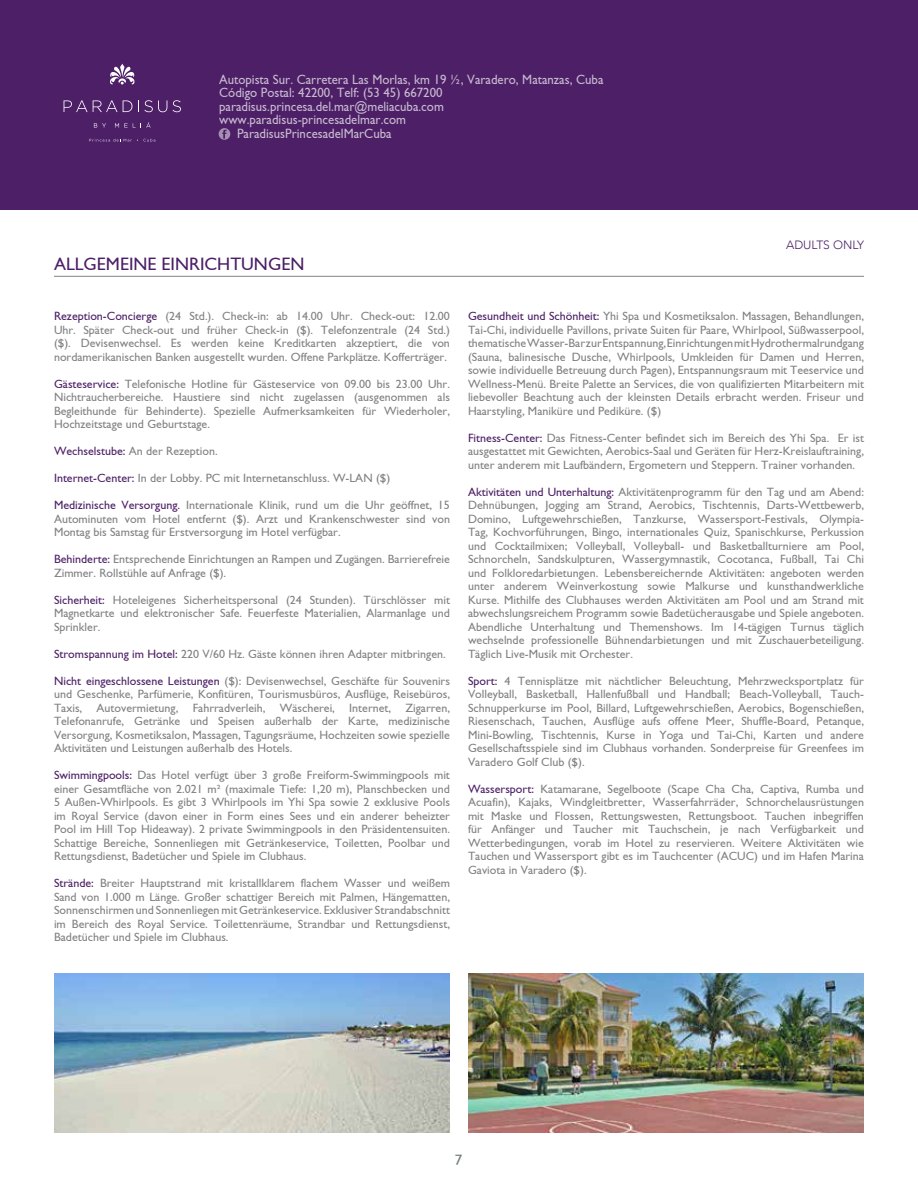
<style>
.page{position:relative;width:918px;height:1188px;background:#fff}
.page>*{position:absolute;margin:0;border:0;box-sizing:border-box;transform-origin:0 0}
.t1{font:18px "Gill Sans";color:#4c1f66}
.t2{font:15px "Gill Sans";color:#767b7d}
.t3{font:13.5px "Gill Sans";color:#fff;scale:.95 1}
.t4{font:12px/13.5px "Gill Sans";color:#808183;text-align:justify}
.t5{font:300 12px "Avenir";color:#4c1f66}
.s1{color:#4c1f66}
</style>
<div class="page">
<div style="left:0;top:0;width:918px;height:210px;background:#4c1f66"></div>
<svg style="left:219px;top:128px;width:11px;height:12px"></svg>
<svg style="left:94px;top:123px;width:12px;height:5px"></svg>
<svg style="left:115px;top:122px;width:36px;height:6px"></svg>
<svg style="left:64px;top:100px;width:68px;height:12px"></svg>
<svg style="left:138px;top:100px;width:29px;height:12px"></svg>
<svg style="left:173px;top:100px;width:8px;height:12px"></svg>
<svg style="left:110px;top:64px;width:25px;height:20px"></svg>
<svg style="left:89px;top:139px;width:66px;height:3px"></svg>
<img style="left:54px;top:974px;width:396px;height:159px">
<img style="left:468px;top:974px;width:396px;height:159px">
<hr style="left:54px;top:276px;width:810px;height:1px;background:#000">
<p class="t3" style="left:219px;top:71px;width:406px">Autopista Sur. Carretera Las Morlas, km 19 ½, Varadero, Matanzas, Cuba</p>
<p class="t3" style="left:219px;top:85px;width:237px">Código Postal: 42200, Telf: (53 45) 667200</p>
<p class="t3" style="left:219px;top:98px;width:238px">paradisus.princesa.del.mar@meliacuba.com</p>
<p class="t3" style="left:219px;top:112px;width:198px">www.paradisus-princesadelmar.com</p>
<p class="t3" style="left:237px;top:125px;width:164px">ParadisusPrincesadelMarCuba</p>
<h1 class="t1" style="left:54px;top:254px;width:252px">ALLGEMEINE EINRICHTUNGEN</h1>
<p class="t5" style="left:786px;top:238px;width:79px">ADULTS ONLY</p>
<p class="t4" style="left:54px;top:309px;width:397px"><span class="s1">Rezeption-Concierge</span> (24 Std.). Check-in: ab 14.00 Uhr. Check-out: 12.00<br>Uhr. Später Check-out und früher Check-in ($). Telefonzentrale (24 Std.) ($). Devisenwechsel. Es werden keine Kreditkarten akzeptiert, die von nordamerikanischen Banken ausgestellt wurden. Offene Parkplätze. Kofferträger.</p>
<p class="t4" style="left:54px;top:377px;width:398px"><span class="s1">Gästeservice:</span> Telefonische Hotline für Gästeservice von 09.00 bis 23.00 Uhr.<br>Nichtraucherbereiche. Haustiere sind nicht zugelassen (ausgenommen als Begleithunde für Behinderte). Spezielle Aufmerksamkeiten für Wiederholer, Hochzeitstage und Geburtstage.</p>
<p class="t4" style="left:54px;top:444px;width:165px"><span class="s1">Wechselstube:</span> An der Rezeption.</p>
<p class="t4" style="left:54px;top:471px;width:338px"><span class="s1">Internet-Center:</span> In der Lobby. PC mit Internetanschluss. W-LAN ($)</p>
<p class="t4" style="left:54px;top:498px;width:398px"><span class="s1">Medizinische Versorgung.</span> Internationale Klinik, rund um die Uhr geöffnet, 15<br>Autominuten vom Hotel entfernt ($). Arzt und Krankenschwester sind von Montag bis Samstag für Erstversorgung im Hotel verfügbar.</p>
<p class="t4" style="left:54px;top:552px;width:397px"><span class="s1">Behinderte:</span> Entsprechende Einrichtungen an Rampen und Zugängen. Barrierefreie<br>Zimmer. Rollstühle auf Anfrage ($).</p>
<p class="t4" style="left:54px;top:593px;width:398px"><span class="s1">Sicherheit:</span> Hoteleigenes Sicherheitspersonal (24 Stunden). Türschlösser mit Magnetkarte und elektronischer Safe. Feuerfeste Materialien, Alarmanlage und Sprinkler.</p>
<p class="t4" style="left:54px;top:647px;width:393px"><span class="s1">Stromspannung im Hotel:</span> 220 V/60 Hz. Gäste können ihren Adapter mitbringen.</p>
<p class="t4" style="left:54px;top:674px;width:398px"><span class="s1">Nicht eingeschlossene Leistungen</span> ($): Devisenwechsel, Geschäfte für Souvenirs und Geschenke, Parfümerie, Konfitüren, Tourismusbüros, Ausflüge, Reisebüros, Taxis, Autovermietung, Fahrradverleih, Wäscherei, Internet, Zigarren, Telefonanrufe, Getränke und Speisen außerhalb der Karte, medizinische Versorgung, Kosmetiksalon, Massagen, Tagungsräume, Hochzeiten sowie spezielle Aktivitäten und Leistungen außerhalb des Hotels.</p>
<p class="t4" style="left:54px;top:768px;width:398px"><span class="s1">Swimmingpools:</span> Das Hotel verfügt über 3 große Freiform-Swimmingpools mit einer Gesamtfläche von 2.021 m² (maximale Tiefe: 1,20 m), Planschbecken und 5 Außen-Whirlpools. Es gibt 3 Whirlpools im Yhi Spa sowie 2 exklusive Pools im Royal Service (davon einer in Form eines Sees und ein anderer beheizter Pool im Hill Top Hideaway). 2 private Swimmingpools in den Präsidentensuiten.<br>Schattige Bereiche, Sonnenliegen mit Getränkeservice, Toiletten, Poolbar und Rettungsdienst, Badetücher und Spiele im Clubhaus.</p>
<p class="t4" style="left:54px;top:876px;width:398px"><span class="s1">Strände:</span> Breiter Hauptstrand mit kristallklarem flachem Wasser und weißem Sand von 1.000 m Länge. Großer schattiger Bereich mit Palmen, Hängematten, Sonnenschirmen und Sonnenliegen mit Getränkeservice. Exklusiver Strandabschnitt im Bereich des Royal Service. Toilettenräume, Strandbar und Rettungsdienst, Badetücher und Spiele im Clubhaus.</p>
<p class="t4" style="left:468px;top:309px;width:398px"><span class="s1">Gesundheit und Schönheit:</span> Yhi Spa und Kosmetiksalon. Massagen, Behandlungen, Tai-Chi, individuelle Pavillons, private Suiten für Paare, Whirlpool, Süßwasserpool, thematische Wasser-Bar zur Entspannung, Einrichtungen mit Hydrothermalrundgang (Sauna, balinesische Dusche, Whirlpools, Umkleiden für Damen und Herren, sowie individuelle Betreuung durch Pagen), Entspannungsraum mit Teeservice und Wellness-Menü. Breite Palette an Services, die von qualifizierten Mitarbeitern mit liebevoller Beachtung auch der kleinsten Details erbracht werden. Friseur und Haarstyling, Maniküre und Pediküre. ($)</p>
<p class="t4" style="left:468px;top:431px;width:398px"><span class="s1">Fitness-Center:</span> Das Fitness-Center befindet sich im Bereich des Yhi Spa. Er ist ausgestattet mit Gewichten, Aerobics-Saal und Geräten für Herz-Kreislauftraining, unter anderem mit Laufbändern, Ergometern und Steppern. Trainer vorhanden.</p>
<p class="t4" style="left:468px;top:485px;width:398px"><span class="s1">Aktivitäten und Unterhaltung:</span> Aktivitätenprogramm für den Tag und am Abend:<br>Dehnübungen, Jogging am Strand, Aerobics, Tischtennis, Darts-Wettbewerb, Domino, Luftgewehrschießen, Tanzkurse, Wassersport-Festivals, Olympia-Tag, Kochvorführungen, Bingo, internationales Quiz, Spanischkurse, Perkussion und Cocktailmixen; Volleyball, Volleyball- und Basketballturniere am Pool, Schnorcheln, Sandskulpturen, Wassergymnastik, Cocotanca, Fußball, Tai Chi und Folkloredarbietungen. Lebensbereichernde Aktivitäten: angeboten werden unter anderem Weinverkostung sowie Malkurse und kunsthandwerkliche Kurse. Mithilfe des Clubhauses werden Aktivitäten am Pool und am Strand mit abwechslungsreichem Programm sowie Badetücherausgabe und Spiele angeboten.<br>Abendliche Unterhaltung und Themenshows. Im 14-tägigen Turnus täglich wechselnde professionelle Bühnendarbietungen und mit Zuschauerbeteiligung.<br>Täglich Live-Musik mit Orchester.</p>
<p class="t4" style="left:468px;top:674px;width:398px"><span class="s1">Sport:</span> 4 Tennisplätze mit nächtlicher Beleuchtung, Mehrzwecksportplatz für Volleyball, Basketball, Hallenfußball und Handball; Beach-Volleyball, Tauch-Schnupperkurse im Pool, Billard, Luftgewehrschießen, Aerobics, Bogenschießen, Riesenschach, Tauchen, Ausflüge aufs offene Meer, Shuffle-Board, Petanque, Mini-Bowling, Tischtennis, Kurse in Yoga und Tai-Chi, Karten und andere Gesellschaftsspiele sind im Clubhaus vorhanden. Sonderpreise für Greenfees im Varadero Golf Club ($).</p>
<p class="t4" style="left:468px;top:782px;width:398px"><span class="s1">Wassersport:</span> Katamarane, Segelboote (Scape Cha Cha, Captiva, Rumba und Acuafin), Kajaks, Windgleitbretter, Wasserfahrräder, Schnorchelausrüstungen mit Maske und Flossen, Rettungswesten, Rettungsboot. Tauchen inbegriffen für Anfänger und Taucher mit Tauchschein, je nach Verfügbarkeit und Wetterbedingungen, vorab im Hotel zu reservieren. Weitere Aktivitäten wie Tauchen und Wassersport gibt es im Tauchcenter (ACUC) und im Hafen Marina Gaviota in Varadero ($).</p>
<p class="t2" style="left:455px;top:1151px;width:9px">7</p>
</div>
